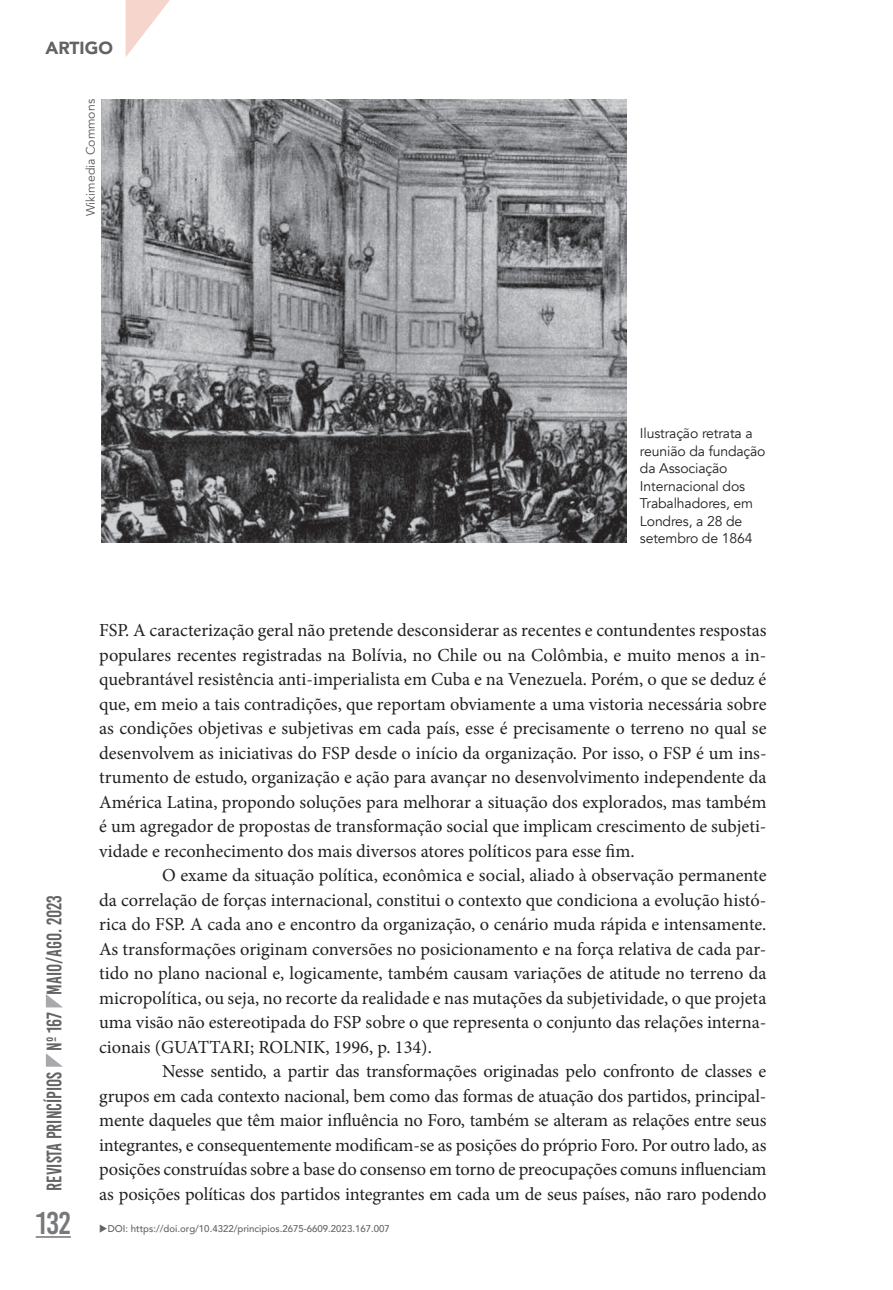
<style>
.page{position:relative;width:893px;height:1290px;background:#fff}
.page>*{position:absolute;margin:0;border:0;box-sizing:border-box;transform-origin:0 0}
.t1{font:31.5px "Bebas Kai";color:#76787b}
.t2{font:21px "Bebas Kai";color:#636366;scale:.9 1}
.t3{font:18.38px/24.5px "Minion Pro";letter-spacing:-.005em;color:#231f20;text-align:justify}
.t4{font:900 17.5px "Avenir";color:#636366}
.t5{font:14px/17.5px "Avenir";letter-spacing:-.01em;color:#231f20}
.t6{font:12.25px "Avenir";color:#57585a}
.t7{font:500 9.8px "Avenir";color:#636366}
</style>
<div class="page">
<hr style="left:36px;top:1236px;width:35px;height:2px;background:#76787b">
<svg style="left:46px;top:1053px;width:17px;height:14px"></svg>
<svg style="left:46px;top:994px;width:16px;height:13px"></svg>
<svg style="left:126px;top:0;width:44px;height:57px"></svg>
<img style="left:101px;top:99px;width:525px;height:444px">
<p class="t4" style="left:45px;top:33px;width:69px">ARTIGO</p>
<p class="t6" style="left:83px;top:216px;width:119px;rotate:-90deg">Wikimedia Commons</p>
<p class="t5" style="left:640px;top:425px;width:127px">Ilustração retrata a reunião da fundação da Associação<br>Internacional dos<br>Trabalhadores, em<br>Londres, a 28 de setembro de 1864</p>
<p class="t2" style="left:43px;top:1191px;width:330px;rotate:-90deg">Revista Princípios nº 167 MAIO/AGO. 2023</p>
<h1 class="t1" style="left:36px;top:1206px;width:37px">132</h1>
<p class="t3" style="left:99px;top:618px;width:669px">FSP. A caracterização geral não pretende desconsiderar as recentes e contundentes respostas populares recentes registradas na Bolívia, no Chile ou na Colômbia, e muito menos a in&shy;quebrantável resistência anti-imperialista em Cuba e na Venezuela. Porém, o que se deduz é que, em meio a tais contradições, que reportam obviamente a uma vistoria necessária sobre as condições objetivas e subjetivas em cada país, esse é precisamente o terreno no qual se desenvolvem as iniciativas do FSP desde o início da organização. Por isso, o FSP é um ins&shy;trumento de estudo, organização e ação para avançar no desenvolvimento independente da América Latina, propondo soluções para melhorar a situação dos explorados, mas também é um agregador de propostas de transformação social que implicam crescimento de subjeti&shy;vidade e reconhecimento dos mais diversos atores políticos para esse fim.</p>
<p class="t3" style="left:99px;top:863px;width:669px;text-indent:63px">O exame da situação política, econômica e social, aliado à observação permanente da correlação de forças internacional, constitui o contexto que condiciona a evolução histó&shy;rica do FSP. A cada ano e encontro da organização, o cenário muda rápida e intensamente.<br>As transformações originam conversões no posicionamento e na força relativa de cada par&shy;tido no plano nacional e, logicamente, também causam variações de atitude no terreno da micropolítica, ou seja, no recorte da realidade e nas mutações da subjetividade, o que projeta uma visão não estereotipada do FSP sobre o que representa o conjunto das relações interna&shy;cionais (GUATTARI; ROLNIK, 1996, p. 134).</p>
<p class="t3" style="left:99px;top:1059px;width:669px;text-indent:63px">Nesse sentido, a partir das transformações originadas pelo confronto de classes e grupos em cada contexto nacional, bem como das formas de atuação dos partidos, principal&shy;mente daqueles que têm maior influência no Foro, também se alteram as relações entre seus integrantes, e consequentemente modificam-se as posições do próprio Foro. Por outro lado, as posições construídas sobre a base do consenso em torno de preocupações comuns influenciam as posições políticas dos partidos integrantes em cada um de seus países, não raro podendo</p>
<p class="t7" style="left:99px;top:1220px;width:292px">◆DOI: https://doi.org/10.4322/principios.2675-6609.2023.167.007</p>
</div>
